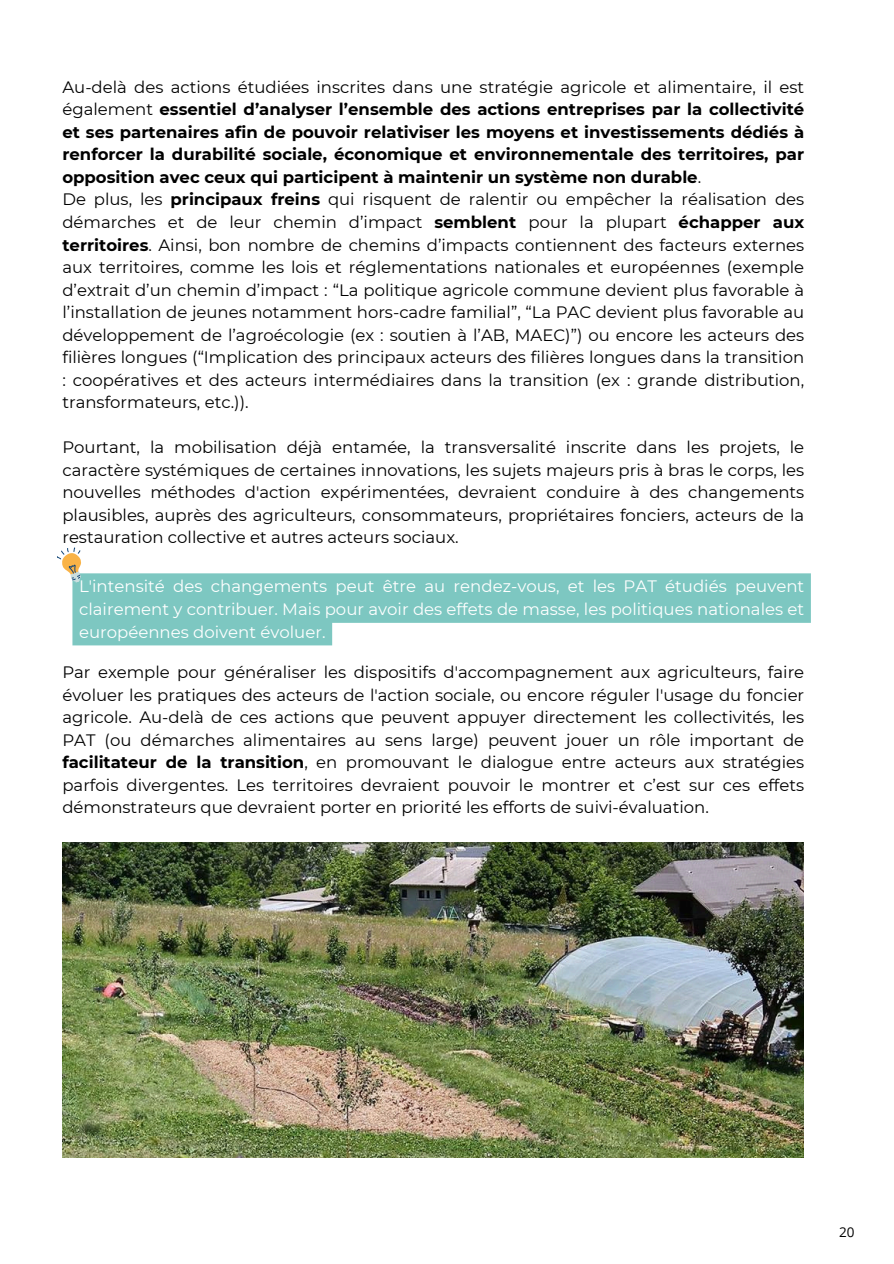
<style>
.page{position:relative;width:894px;height:1264px;background:#fff}
.page>*{position:absolute;margin:0;border:0;box-sizing:border-box;transform-origin:0 0}
.t1{font:16.5px/22.5px "Montserrat";color:#000;text-align:justify}
.t2{font:16.5px/22.5px "Montserrat";color:#fff;text-align:justify}
.t3{font:13.5px "Open Sans";color:#000}
.s1{font-weight:700}
</style>
<div class="page">
<svg style="left:72px;top:573px;width:738px;height:72px;fill:#7dc7c1"></svg>
<svg style="left:57px;top:547px;width:29px;height:37px"></svg>
<img style="left:63px;top:842px;width:740px;height:315px">
<h1 class="t1" style="left:62px;top:76px;width:743px;text-align:left">Au-delà des actions étudiées inscrites dans une stratégie agricole et alimentaire, il est également <span class="s1">essentiel d’analyser l’ensemble des actions entreprises par la collectivité et ses partenaires afin de pouvoir relativiser les moyens et investissements dédiés à renforcer la durabilité sociale, économique et environnementale des territoires, par opposition avec ceux qui participent à maintenir un système non durable</span>.<br>De plus, les <span class="s1">principaux freins</span> qui risquent de ralentir ou empêcher la réalisation des démarches et de leur chemin d’impact <span class="s1">semblent</span> pour la plupart <span class="s1">échapper aux territoires</span>. Ainsi, bon nombre de chemins d’impacts contiennent des facteurs externes aux territoires, comme les lois et réglementations nationales et européennes (exemple d’extrait d’un chemin d’impact : “La politique agricole commune devient plus favorable à l’installation de jeunes notamment hors-cadre familial”, “La PAC devient plus favorable au développement de l’agroécologie (ex : soutien à l’AB, MAEC)”) ou encore les acteurs des filières longues (“Implication des principaux acteurs des filières longues dans la transition : coopératives et des acteurs intermédiaires dans la transition (ex : grande distribution, transformateurs, etc.)).</h1>
<h1 class="t1" style="left:62px;top:436px;width:743px">Pourtant, la mobilisation déjà entamée, la transversalité inscrite dans les projets, le caractère systémiques de certaines innovations, les sujets majeurs pris à bras le corps, les nouvelles méthodes d'action expérimentées, devraient conduire à des changements plausibles, auprès des agriculteurs, consommateurs, propriétaires fonciers, acteurs de la restauration collective et autres acteurs sociaux.</h1>
<p class="t2" style="left:79px;top:575px;width:726px">L'intensité des changements peut être au rendez-vous, et les PAT étudiés peuvent clairement y contribuer. Mais pour avoir des effets de masse, les politiques nationales et européennes doivent évoluer.</p>
<h1 class="t1" style="left:62px;top:661px;width:743px">Par exemple pour généraliser les dispositifs d'accompagnement aux agriculteurs, faire évoluer les pratiques des acteurs de l'action sociale, ou encore réguler l'usage du foncier agricole. Au-delà de ces actions que peuvent appuyer directement les collectivités, les PAT (ou démarches alimentaires au sens large) peuvent jouer un rôle important de <span class="s1">facilitateur de la transition</span>, en promouvant le dialogue entre acteurs aux stratégies parfois divergentes. Les territoires devraient pouvoir le montrer et c’est sur ces effets démonstrateurs que devraient porter en priorité les efforts de suivi-évaluation.</h1>
<p class="t3" style="left:838px;top:1222px;width:17px">20</p>
</div>
